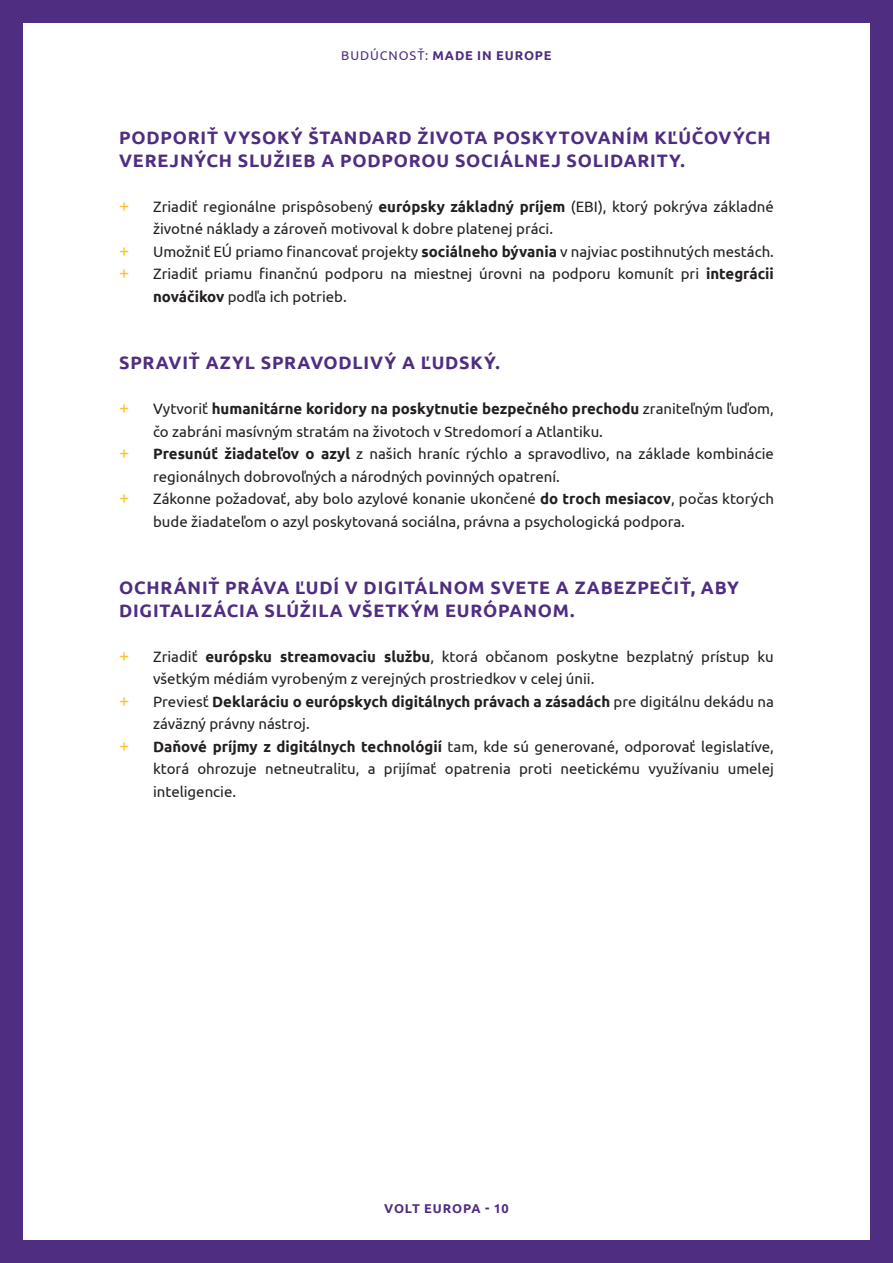
<style>
.page{position:relative;width:893px;height:1263px;background:#4f2d81}
.page>*{position:absolute;margin:0;border:0;box-sizing:border-box;transform-origin:0 0}
.heading{font:700 18px/22.5px "Ubuntu";letter-spacing:.045em;color:#4f2d81}
.t1{font:18px "Ubuntu";color:#fec131}
.t2{font:15px/22.5px "Ubuntu";color:#231f20}
.t3{font:700 12.75px "Ubuntu";letter-spacing:.07em;color:#4f2d81}
.s1{font-weight:400}
.s2{font-weight:700}
</style>
<div class="page">
<div style="left:23px;top:23px;width:847px;height:1216px;background:#fff"></div>
<p class="t3" style="left:341px;top:47px;width:212px"><span class="s1">BUDÚCNOSŤ:</span> MADE IN EUROPE</p>
<p class="heading" style="left:119px;top:126px;width:653px">PODPORIŤ VYSOKÝ ŠTANDARD ŽIVOTA POSKYTOVANÍM KĽÚČOVÝCH<br>VEREJNÝCH SLUŽIEB A PODPOROU SOCIÁLNEJ SOLIDARITY.</p>
<p class="t1" style="left:119px;top:194px;width:12px">+</p>
<p class="t2" style="left:153px;top:194px;width:622px">Zriadiť regionálne prispôsobený <span class="s2">európsky základný príjem</span> (EBI), ktorý pokrýva základné životné náklady a zároveň motivoval k dobre platenej práci.</p>
<p class="t1" style="left:119px;top:239px;width:12px">+</p>
<p class="t2" style="left:153px;top:239px;width:622px">Umožniť EÚ priamo financovať projekty <span class="s2">sociálneho bývania</span> v najviac postihnutých mestách.</p>
<p class="t1" style="left:119px;top:262px;width:12px">+</p>
<p class="t2" style="left:153px;top:262px;width:622px">Zriadiť priamu finančnú podporu na miestnej úrovni na podporu komunít pri <span class="s2">integrácii nováčikov</span> podľa ich potrieb.</p>
<p class="heading" style="left:119px;top:351px;width:382px">SPRAVIŤ AZYL SPRAVODLIVÝ A ĽUDSKÝ.</p>
<p class="t1" style="left:119px;top:397px;width:12px">+</p>
<p class="t2" style="left:153px;top:397px;width:622px">Vytvoriť <span class="s2">humanitárne koridory na poskytnutie bezpečného prechodu</span> zraniteľným ľuďom, čo zabráni masívným stratám na životoch v Stredomorí a Atlantiku.</p>
<p class="t1" style="left:119px;top:442px;width:12px">+</p>
<p class="t2" style="left:153px;top:442px;width:622px"><span class="s2">Presunúť žiadateľov o azyl</span> z našich hraníc rýchlo a spravodlivo, na základe kombinácie regionálnych dobrovoľných a národných povinných opatrení.</p>
<p class="t1" style="left:119px;top:487px;width:12px">+</p>
<p class="t2" style="left:153px;top:487px;width:622px">Zákonne požadovať, aby bolo azylové konanie ukončené <span class="s2">do troch mesiacov</span>, počas ktorých bude žiadateľom o azyl poskytovaná sociálna, právna a psychologická podpora.</p>
<p class="heading" style="left:119px;top:576px;width:621px">OCHRÁNIŤ PRÁVA ĽUDÍ V DIGITÁLNOM SVETE A ZABEZPEČIŤ, ABY<br>DIGITALIZÁCIA SLÚŽILA VŠETKÝM EURÓPANOM.</p>
<p class="t1" style="left:119px;top:644px;width:12px">+</p>
<p class="t2" style="left:153px;top:644px;width:622px">Zriadiť <span class="s2">európsku streamovaciu službu</span>, ktorá občanom poskytne bezplatný prístup ku všetkým médiám vyrobeným z verejných prostriedkov v celej únii.</p>
<p class="t1" style="left:119px;top:689px;width:12px">+</p>
<p class="t2" style="left:153px;top:689px;width:622px">Previesť <span class="s2">Deklaráciu o európskych digitálnych právach a zásadách</span> pre digitálnu dekádu na záväzný právny nástroj.</p>
<p class="t1" style="left:119px;top:734px;width:12px">+</p>
<p class="t2" style="left:153px;top:734px;width:622px;text-align:justify"><span class="s2">Daňové príjmy z digitálnych technológií</span> tam, kde sú generované, odporovať legislatíve, ktorá ohrozuje netneutralitu, a prijímať opatrenia proti neetickému využívaniu umelej inteligencie.</p>
<p class="t3" style="left:384px;top:1201px;width:126px">VOLT EUROPA - 10</p>
</div>
